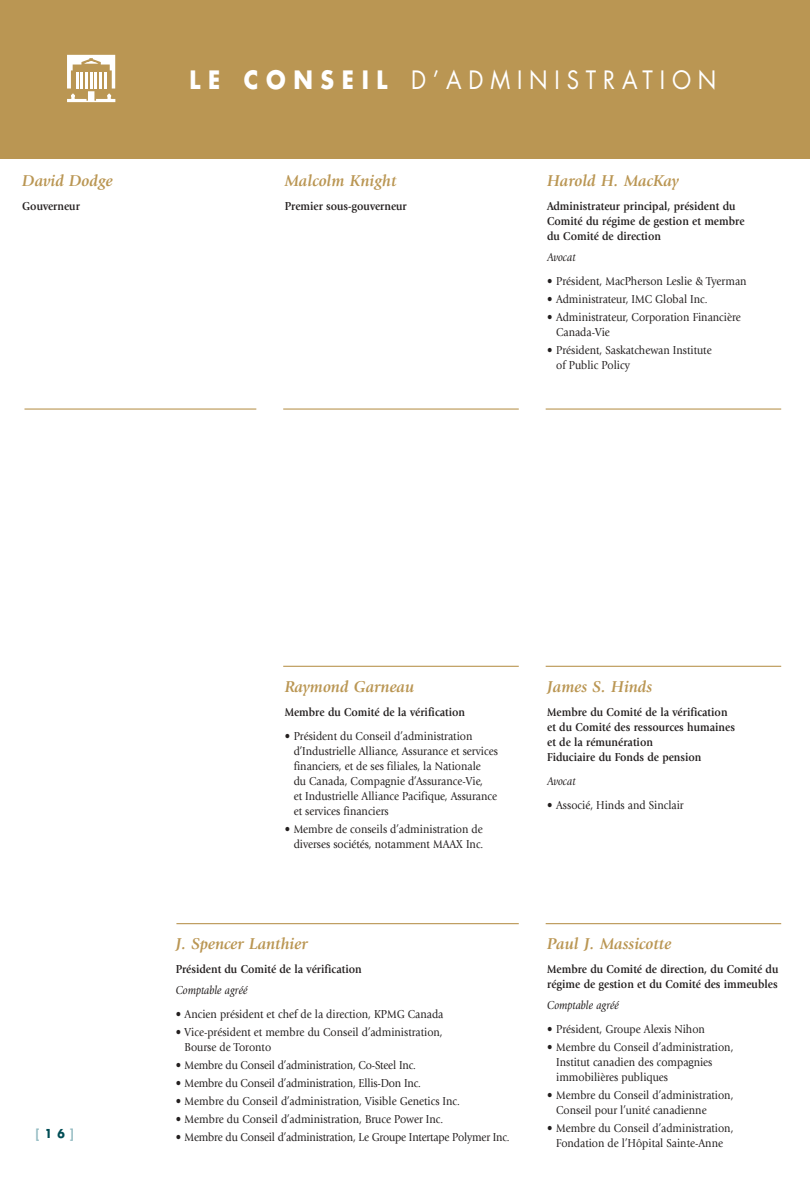
<style>
.page{position:relative;width:810px;height:1188px;background:#fff}
.page>*{position:absolute;margin:0;border:0;box-sizing:border-box;transform-origin:0 0}
.t1{font:24.6px "Futura";letter-spacing:.31em;color:#fff;scale:.9 1}
.t2{font:italic 700 16.35px "Giovanni";color:#ba9653}
.t3{font:12px/15px "Giovanni";color:#231f1f;scale:.9 1}
.t4{font:700 12px/15px "Giovanni";color:#231f1f;scale:.9 1}
.t5{font:italic 12px "Giovanni";color:#231f1f;scale:.9 1}
.t6{font:700 12px "Futura";color:#90b9c0;scale:.9 1}
.s1{font-weight:700}
.s2{color:#004d55}
</style>
<div class="page">
<hr style="left:546px;top:923px;width:235px;height:1px;background:#ba9653">
<hr style="left:546px;top:666px;width:235px;height:1px;background:#ba9653">
<hr style="left:283px;top:666px;width:236px;height:1px;background:#ba9653">
<div style="left:0;top:0;width:810px;height:159px;background:#ba9653"></div>
<hr style="left:546px;top:408px;width:235px;height:2px;background:#ba9653">
<hr style="left:283px;top:408px;width:236px;height:2px;background:#ba9653">
<hr style="left:24px;top:408px;width:232px;height:2px;background:#ba9653">
<hr style="left:176px;top:923px;width:343px;height:1px;background:#ba9653">
<svg style="left:67px;top:55px;width:48px;height:47px"></svg>
<h2 class="t2" style="left:22px;top:175px;width:92px">David Dodge</h2>
<p class="t4" style="left:22px;top:200px;width:65px">Gouverneur</p>
<h1 class="t1" style="left:190px;top:68px;width:587px"><span class="s1">LE CONSEIL</span> D’ADMINISTRATION</h1>
<h2 class="t2" style="left:285px;top:175px;width:113px">Malcolm Knight</h2>
<p class="t4" style="left:285px;top:200px;width:137px">Premier sous-gouverneur</p>
<h2 class="t2" style="left:547px;top:175px;width:133px">Harold H. MacKay</h2>
<p class="t4" style="left:547px;top:200px;width:221px">Administrateur principal, président du<br>Comité du régime de gestion et membre du Comité de direction</p>
<p class="t5" style="left:547px;top:253px;width:33px">Avocat</p>
<p class="t3" style="left:547px;top:275px;width:223px">• Président, MacPherson Leslie &amp; Tyerman</p>
<p class="t3" style="left:547px;top:293px;width:180px">• Administrateur, IMC Global Inc.</p>
<p class="t3" style="left:556px;top:311px;width:207px;text-indent:-9px">• Administrateur, Corporation Financière<br>Canada-Vie</p>
<p class="t3" style="left:556px;top:344px;width:174px;text-indent:-9px">• Président, Saskatchewan Institute of Public Policy</p>
<p class="t6" style="left:36px;top:1128px;width:44px">[<span class="s2">16</span>]</p>
<h2 class="t2" style="left:285px;top:680px;width:131px">Raymond Garneau</h2>
<p class="t4" style="left:285px;top:705px;width:202px">Membre du Comité de la vérification</p>
<p class="t3" style="left:294px;top:729px;width:228px;text-indent:-9px">• Président du Conseil d’administration d’Industrielle Alliance, Assurance et services financiers, et de ses filiales, la Nationale<br>du Canada, Compagnie d’Assurance-Vie,<br>et Industrielle Alliance Pacifique, Assurance et services financiers</p>
<p class="t3" style="left:285px;top:822px;width:222px;text-align:right">• Membre de conseils d’administration de diverses sociétés, notamment MAAX Inc.</p>
<h2 class="t2" style="left:176px;top:937px;width:134px">J. Spencer Lanthier</h2>
<p class="t4" style="left:176px;top:963px;width:208px">Président du Comité de la vérification</p>
<p class="t5" style="left:176px;top:986px;width:81px">Comptable agréé</p>
<p class="t3" style="left:176px;top:1008px;width:299px">• Ancien président et chef de la direction, KPMG Canada</p>
<p class="t3" style="left:185px;top:1026px;width:288px;text-indent:-9px">• Vice-président et membre du Conseil d’administration,<br>Bourse de Toronto</p>
<p class="t3" style="left:176px;top:1059px;width:268px">• Membre du Conseil d’administration, Co-Steel Inc.</p>
<p class="t3" style="left:176px;top:1077px;width:274px">• Membre du Conseil d’administration, Ellis-Don Inc.</p>
<p class="t3" style="left:176px;top:1095px;width:317px">• Membre du Conseil d’administration, Visible Genetics Inc.</p>
<p class="t3" style="left:176px;top:1113px;width:299px">• Membre du Conseil d’administration, Bruce Power Inc.</p>
<p class="t3" style="left:176px;top:1131px;width:373px">• Membre du Conseil d’administration, Le Groupe Intertape Polymer Inc.</p>
<h2 class="t2" style="left:547px;top:680px;width:107px">James S. Hinds</h2>
<p class="t4" style="left:547px;top:705px;width:210px">Membre du Comité de la vérification et du Comité des ressources humaines et de la rémunération<br>Fiduciaire du Fonds de pension</p>
<p class="t5" style="left:547px;top:776px;width:33px">Avocat</p>
<p class="t3" style="left:547px;top:798px;width:153px">• Associé, Hinds and Sinclair</p>
<h2 class="t2" style="left:547px;top:937px;width:126px">Paul J. Massicotte</h2>
<p class="t4" style="left:547px;top:963px;width:258px">Membre du Comité de direction, du Comité du régime de gestion et du Comité des immeubles</p>
<p class="t5" style="left:547px;top:1001px;width:81px">Comptable agréé</p>
<p class="t3" style="left:547px;top:1023px;width:177px">• Président, Groupe Alexis Nihon</p>
<p class="t3" style="left:556px;top:1041px;width:199px;text-indent:-9px">• Membre du Conseil d’administration,<br>Institut canadien des compagnies immobilières publiques</p>
<p class="t3" style="left:556px;top:1089px;width:199px;text-indent:-9px">• Membre du Conseil d’administration,<br>Conseil pour l’unité canadienne</p>
<p class="t3" style="left:547px;top:1122px;width:209px;text-align:center">• Membre du Conseil d’administration,<br>Fondation de l’Hôpital Sainte-Anne</p>
</div>
